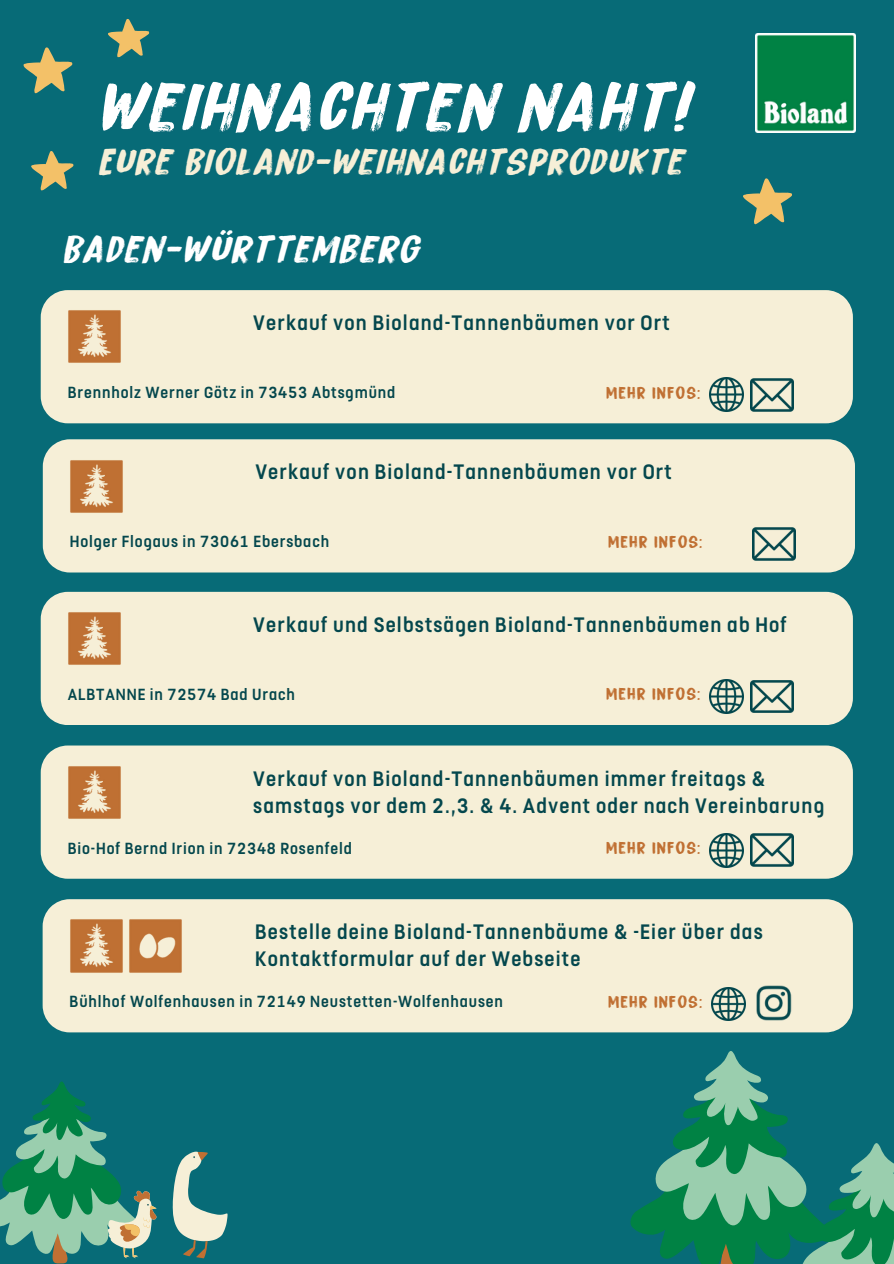
<style>
.page{position:relative;width:894px;height:1264px;background:#fff}
.page>*{position:absolute;margin:0;border:0;box-sizing:border-box;transform-origin:0 0}
.t1{font:italic 73.2px "Bitterbrush";letter-spacing:.02em;color:#fff}
.t2{font:italic 40.5px "Bitterbrush";letter-spacing:.02em;color:#fff}
.t3{font:italic 39px "Bitterbrush";letter-spacing:.02em;color:#f6efd7}
.t4{font:500 23.4px/27px "FS Dillon";letter-spacing:.05em;color:#04474d}
.t5{font:500 18px "FS Dillon";letter-spacing:.05em;color:#04474d}
.t6{font:18px "Bitterbrush";letter-spacing:.05em;color:#c07033}
</style>
<div class="page">
<div style="left:0;top:0;width:893px;height:1263px;background:#076b77"></div>
<svg style="left:0;top:1081px;width:157px;height:182px"></svg>
<svg style="left:630px;top:1051px;width:263px;height:212px"></svg>
<svg style="left:173px;top:1151px;width:54px;height:106px"></svg>
<svg style="left:23px;top:47px;width:50px;height:47px"></svg>
<svg style="left:108px;top:19px;width:42px;height:39px"></svg>
<svg style="left:31px;top:151px;width:43px;height:40px"></svg>
<img style="left:755px;top:34px;width:99px;height:99px">
<svg style="left:743px;top:178px;width:49px;height:47px"></svg>
<div style="left:43px;top:899px;width:809px;height:133px;background:#f6efd7"></div>
<img style="left:751px;top:985px;width:45px;height:35px">
<img style="left:70px;top:919px;width:54px;height:54px">
<img style="left:711px;top:987px;width:34px;height:33px">
<div style="left:41px;top:745px;width:811px;height:133px;background:#f6efd7"></div>
<img style="left:750px;top:828px;width:43px;height:43px">
<img style="left:68px;top:765px;width:54px;height:54px">
<img style="left:709px;top:833px;width:34px;height:34px">
<div style="left:41px;top:592px;width:811px;height:133px;background:#f6efd7"></div>
<img style="left:750px;top:675px;width:43px;height:43px">
<img style="left:68px;top:611px;width:54px;height:54px">
<img style="left:709px;top:679px;width:34px;height:34px">
<img style="left:129px;top:919px;width:54px;height:54px">
<div style="left:41px;top:290px;width:811px;height:133px;background:#f6efd7"></div>
<img style="left:750px;top:373px;width:43px;height:43px">
<img style="left:68px;top:310px;width:54px;height:54px">
<img style="left:709px;top:378px;width:34px;height:34px">
<div style="left:43px;top:439px;width:811px;height:133px;background:#f6efd7"></div>
<img style="left:752px;top:522px;width:43px;height:43px">
<img style="left:70px;top:459px;width:54px;height:54px">
<p class="t1" style="left:93px;top:64px;width:594px">WEIHNACHTEN NAHT!</p>
<h1 class="t3" style="left:97px;top:138px;width:587px">EURE BIOLAND-WEIHNACHTSPRODUKTE</h1>
<p class="t2" style="left:60px;top:225px;width:359px">BADEN-WÜRTTEMBERG</p>
<p class="t4" style="left:253px;top:309px;width:418px">Verkauf von Bioland-Tannenbäumen vor Ort</p>
<p class="t5" style="left:68px;top:383px;width:329px">Brennholz Werner Götz in 73453 Abtsgmünd</p>
<p class="t6" style="left:606px;top:382px;width:96px">MEHR INFOS:</p>
<p class="t4" style="left:255px;top:458px;width:418px">Verkauf von Bioland-Tannenbäumen vor Ort</p>
<h3 class="t5" style="left:70px;top:532px;width:261px">Holger Flogaus in 73061 Ebersbach</h3>
<h4 class="t6" style="left:608px;top:531px;width:96px">MEHR INFOS:</h4>
<p class="t4" style="left:253px;top:611px;width:535px">Verkauf und Selbstsägen Bioland-Tannenbäumen ab Hof</p>
<h3 class="t5" style="left:68px;top:684px;width:229px">ALBTANNE in 72574 Bad Urach</h3>
<h4 class="t6" style="left:606px;top:683px;width:96px">MEHR INFOS:</h4>
<p class="t4" style="left:253px;top:764px;width:572px">Verkauf von Bioland-Tannenbäumen immer freitags &amp; samstags vor dem 2.,3. &amp; 4. Advent oder nach Vereinbarung</p>
<p class="t5" style="left:68px;top:838px;width:286px">Bio-Hof Bernd Irion in 72348 Rosenfeld</p>
<p class="t6" style="left:606px;top:837px;width:96px">MEHR INFOS:</p>
<h2 class="t4" style="left:255px;top:918px;width:509px">Bestelle deine Bioland-Tannenbäume &amp; -Eier über das<br>Kontaktformular auf der Webseite</h2>
<h2 class="t5" style="left:70px;top:991px;width:435px">Bühlhof Wolfenhausen in 72149 Neustetten-Wolfenhausen</h2>
<p class="t6" style="left:608px;top:991px;width:96px">MEHR INFOS:</p>
</div>
